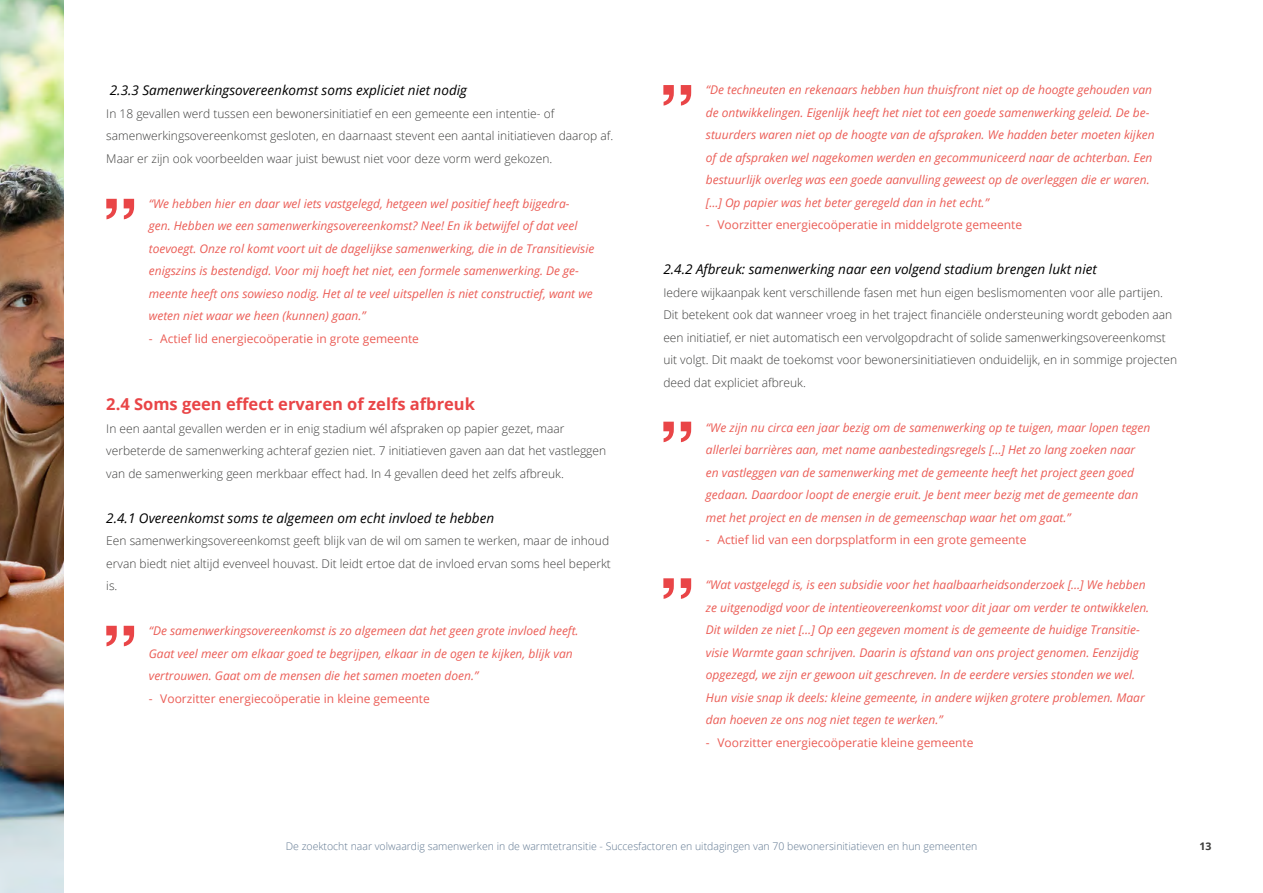
<style>
.page{position:relative;width:1263px;height:893px;background:#fff}
.page>*{position:absolute;margin:0;border:0;box-sizing:border-box;transform-origin:0 0}
.H3{font:700 16.5px "Open Sans";color:#e94547}
.H4{font:italic 13.5px "Open Sans";color:#000}
.t1{font:italic 12px/22.5px "Open Sans";color:#eb5d56}
.t2{font:300 12px/22.5px "Open Sans";color:#3c3c3b}
.t3{font:12px "Open Sans";color:#eb5d56}
.t4{font:300 10.5px "Open Sans";color:#607790}
.t5{font:700 10.5px "Open Sans";color:#3c3c3b}
</style>
<div class="page">
<svg style="left:106px;top:199px;width:28px;height:20px"></svg>
<svg style="left:106px;top:626px;width:28px;height:20px"></svg>
<svg style="left:663px;top:85px;width:28px;height:21px"></svg>
<svg style="left:663px;top:422px;width:28px;height:20px"></svg>
<svg style="left:663px;top:578px;width:28px;height:21px"></svg>
<img style="left:0;top:0;width:64px;height:893px">
<h3 class="H4" style="left:110px;top:81px;width:359px">2.3.3 Samenwerkingsovereenkomst soms expliciet niet nodig</h3>
<p class="t2" style="left:106px;top:102px;width:509px">In 18 gevallen werd tussen een bewonersinitiatief en een gemeente een intentie- of samenwerkingsovereenkomst gesloten, en daarnaast stevent een aantal initiatieven daarop af.<br>Maar er zijn ook voorbeelden waar juist bewust niet voor deze vorm werd gekozen.</p>
<p class="t1" style="left:149px;top:192px;width:447px">“We hebben hier en daar wel iets vastgelegd, hetgeen wel positief heeft bijgedra&shy;gen. Hebben we een samenwerkingsovereenkomst? Nee! En ik betwijfel of dat veel toevoegt. Onze rol komt voort uit de dagelijkse samenwerking, die in de Transitievisie enigszins is bestendigd. Voor mij hoeft het niet, een formele samenwerking. De ge&shy;meente heeft ons sowieso nodig. Het al te veel uitspellen is niet constructief, want we weten niet waar we heen (kunnen) gaan.”</p>
<p class="t3" style="left:149px;top:330px;width:272px">- Actief lid energiecoöperatie in grote gemeente</p>
<h2 class="H3" style="left:106px;top:393px;width:370px">2.4 Soms geen effect ervaren of zelfs afbreuk</h2>
<p class="t2" style="left:106px;top:417px;width:501px">In een aantal gevallen werden er in enig stadium wél afspraken op papier gezet, maar verbeterde de samenwerking achteraf gezien niet. 7 initiatieven gaven aan dat het vastleggen van de samenwerking geen merkbaar effect had. In 4 gevallen deed het zelfs afbreuk.</p>
<h3 class="H4" style="left:106px;top:509px;width:389px">2.4.1 Overeenkomst soms te algemeen om echt invloed te hebben</h3>
<p class="t2" style="left:106px;top:529px;width:506px">Een samenwerkingsovereenkomst geeft blijk van de wil om samen te werken, maar de inhoud ervan biedt niet altijd evenveel houvast. Dit leidt ertoe dat de invloed ervan soms heel beperkt is.</p>
<p class="t1" style="left:149px;top:619px;width:431px">“De samenwerkingsovereenkomst is zo algemeen dat het geen grote invloed heeft.<br>Gaat veel meer om elkaar goed te begrijpen, elkaar in de ogen te kijken, blijk van vertrouwen. Gaat om de mensen die het samen moeten doen.”</p>
<p class="t3" style="left:149px;top:690px;width:283px">- Voorzitter energiecoöperatie in kleine gemeente</p>
<p class="t1" style="left:706px;top:78px;width:450px">“De techneuten en rekenaars hebben hun thuisfront niet op de hoogte gehouden van de ontwikkelingen. Eigenlijk heeft het niet tot een goede samenwerking geleid. De be&shy;stuurders waren niet op de hoogte van de afspraken. We hadden beter moeten kijken of de afspraken wel nagekomen werden en gecommuniceerd naar de achterban. Een bestuurlijk overleg was een goede aanvulling geweest op de overleggen die er waren. [...] Op papier was het beter geregeld dan in het echt.”</p>
<p class="t3" style="left:706px;top:217px;width:318px">- Voorzitter energiecoöperatie in middelgrote gemeente</p>
<h3 class="H4" style="left:663px;top:260px;width:435px">2.4.2 Afbreuk: samenwerking naar een volgend stadium brengen lukt niet</h3>
<p class="t2" style="left:663px;top:281px;width:515px">Iedere wijkaanpak kent verschillende fasen met hun eigen beslismomenten voor alle partijen.<br>Dit betekent ook dat wanneer vroeg in het traject financiële ondersteuning wordt geboden aan een initiatief, er niet automatisch een vervolgopdracht of solide samenwerkingsovereenkomst uit volgt. Dit maakt de toekomst voor bewonersinitiatieven onduidelijk, en in sommige projecten deed dat expliciet afbreuk.</p>
<p class="t1" style="left:706px;top:416px;width:446px">“We zijn nu circa een jaar bezig om de samenwerking op te tuigen, maar lopen tegen allerlei barrières aan, met name aanbestedingsregels […] Het zo lang zoeken naar en vastleggen van de samenwerking met de gemeente heeft het project geen goed gedaan. Daardoor loopt de energie eruit. Je bent meer bezig met de gemeente dan met het project en de mensen in de gemeenschap waar het om gaat.”</p>
<p class="t3" style="left:706px;top:532px;width:322px">- Actief lid van een dorpsplatform in een grote gemeente</p>
<p class="t1" style="left:706px;top:573px;width:445px">“Wat vastgelegd is, is een subsidie voor het haalbaarheidsonderzoek […] We hebben ze uitgenodigd voor de intentieovereenkomst voor dit jaar om verder te ontwikkelen.<br>Dit wilden ze niet […] Op een gegeven moment is de gemeente de huidige Transitie&shy;visie Warmte gaan schrijven. Daarin is afstand van ons project genomen. Eenzijdig opgezegd, we zijn er gewoon uit geschreven. In de eerdere versies stonden we wel.<br>Hun visie snap ik deels: kleine gemeente, in andere wijken grotere problemen. Maar dan hoeven ze ons nog niet tegen te werken.”</p>
<p class="t3" style="left:706px;top:734px;width:269px">- Voorzitter energiecoöperatie kleine gemeente</p>
<p class="t4" style="left:286px;top:838px;width:693px">De zoektocht naar volwaardig samenwerken in de warmtetransitie - Succesfactoren en uitdagingen van 70 bewonersinitiatieven en hun gemeenten</p>
<p class="t5" style="left:1199px;top:838px;width:13px">13</p>
</div>
